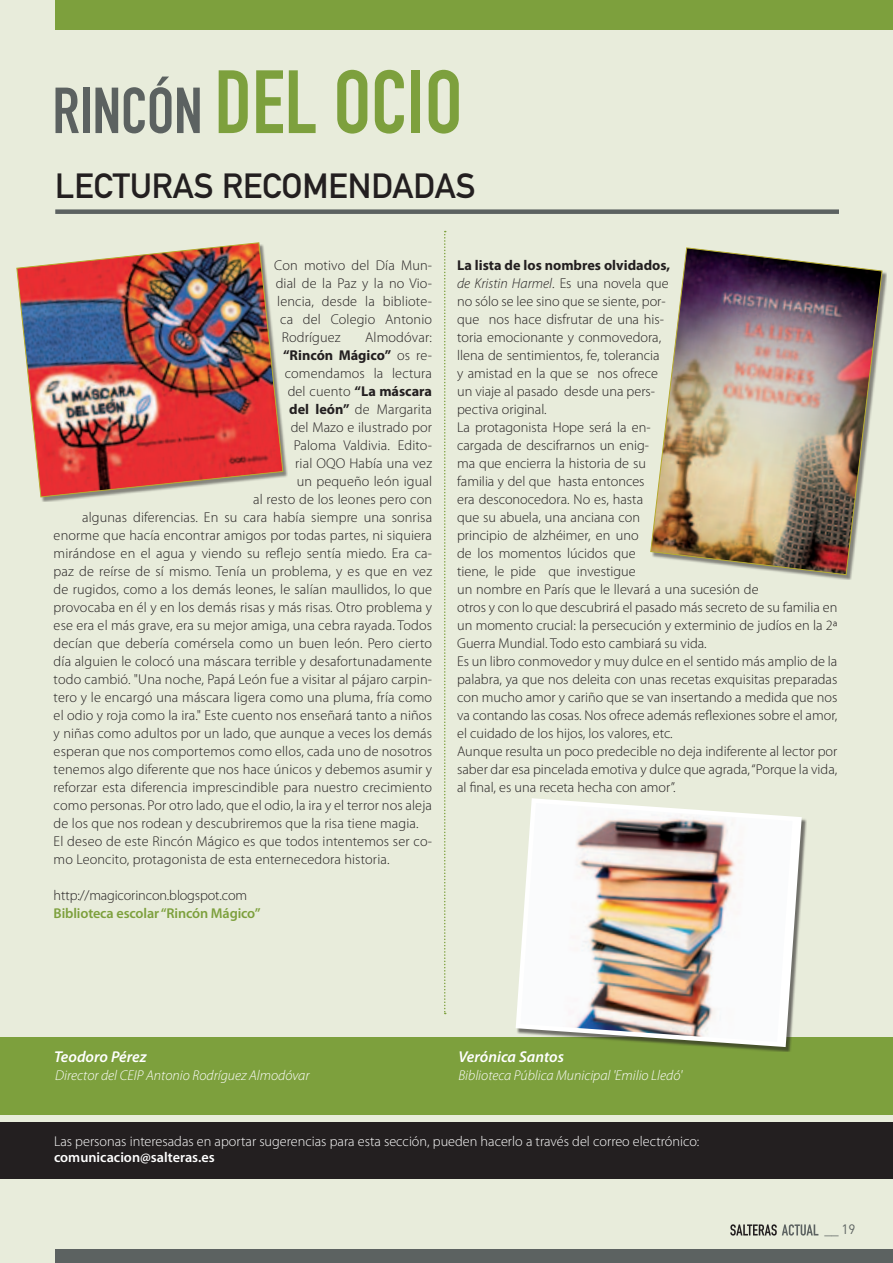
<style>
.page{position:relative;width:893px;height:1263px;background:#e8ecdb}
.page>*{position:absolute;margin:0;border:0;box-sizing:border-box;transform-origin:0 0}
.t1{font:88.05px "DIN Engschrift";color:#7da03d}
.t2{font:34.5px "DIN Mittelschrift";color:#231f20}
.t3{font:italic 600 15.75px "Myriad Pro";color:#fff}
.t4{font:300 14.25px/18px "Myriad Pro";letter-spacing:.01em;color:#231f20}
.t5{font:300 14.25px "Myriad Pro";color:#fff}
.t6{font:italic 300 14.25px "Myriad Pro";color:#fff}
.t7{font:700 14.25px "Myriad Pro";color:#231f20}
.t8{font:300 14.25px "Myriad Pro";letter-spacing:-.01em;color:#231f20}
.t9{font:600 14.25px "Myriad Pro";letter-spacing:-.01em;color:#7da03d}
.t10{font:600 14.25px "Myriad Pro";color:#fff}
.t11{font:13.5px "DIN";color:#5c6261}
.s1{font-size:63.9px;color:#5c6261}
.s2{font-weight:300}
.s3{font-weight:700}
.s4{font-style:italic}
</style>
<div class="page">
<div style="left:0;top:1037px;width:893px;height:78px;background:#7da03d"></div>
<div style="left:0;top:1122px;width:893px;height:56px;background:#231f20"></div>
<svg style="left:444px;top:231px;width:2px;height:783px"></svg>
<div style="left:55px;top:209px;width:784px;height:5px;background:#5c6261"></div>
<div style="left:651px;top:249px;width:236px;height:331px;background:#231f20;opacity:.5"></div>
<img style="left:650px;top:247px;width:233px;height:328px">
<div style="left:55px;top:0;width:838px;height:29px;background:#7da03d"></div>
<div style="left:55px;top:1249px;width:838px;height:14px;background:#5c6261"></div>
<svg style="left:730px;top:1224px;width:88px;height:11px"></svg>
<div style="left:517px;top:799px;width:290px;height:253px;background:#231f20;opacity:.6"></div>
<img style="left:516px;top:798px;width:288px;height:251px">
<div style="left:18px;top:243px;width:270px;height:259px;background:#231f20;opacity:.5"></div>
<img style="left:16px;top:242px;width:267px;height:255px">
<p class="t1" style="left:52px;top:51px;width:412px"><span class="s1">RINCÓN</span> DEL OCIO</p>
<p class="t2" style="left:55px;top:165px;width:422px">LECTURAS RECOMENDADAS</p>
<p class="t4" style="left:274px;top:256px;width:159px">Con motivo del Día Mun-</p>
<p class="t4" style="left:276px;top:274px;width:158px">dial de la Paz y la no Vio-</p>
<p class="t4" style="left:277px;top:292px;width:156px">lencia, desde la bibliote-</p>
<p class="t4" style="left:280px;top:310px;width:153px">ca del Colegio Antonio</p>
<p class="t4" style="left:282px;top:328px;width:60px">Rodríguez</p>
<p class="t4" style="left:365px;top:328px;width:69px">Almodóvar:</p>
<p class="t7" style="left:283px;top:346px;width:150px">“Rincón Mágico” <span class="s2">os re-</span></p>
<p class="t4" style="left:285px;top:364px;width:149px">comendamos la lectura</p>
<p class="t7" style="left:288px;top:382px;width:146px"><span class="s2">del cuento</span> “La máscara</p>
<p class="t4" style="left:289px;top:400px;width:144px"><span class="s3">del león”</span> de Margarita</p>
<p class="t4" style="left:291px;top:418px;width:143px">del Mazo e ilustrado por</p>
<p class="t4" style="left:294px;top:436px;width:140px">Paloma Valdivia. Edito-</p>
<p class="t4" style="left:295px;top:454px;width:138px">rial OQO Había una vez</p>
<p class="t4" style="left:297px;top:472px;width:137px">un pequeño león igual</p>
<p class="t4" style="left:253px;top:490px;width:180px">al resto de los leones pero con</p>
<p class="t4" style="left:82px;top:508px;width:351px">algunas diferencias. En su cara había siempre una sonrisa</p>
<p class="t4" style="left:54px;top:526px;width:380px">enorme que hacía encontrar amigos por todas partes, ni siquiera</p>
<p class="t4" style="left:54px;top:544px;width:380px">mirándose en el agua y viendo su reflejo sentía miedo. Era ca-</p>
<p class="t4" style="left:54px;top:562px;width:380px">paz de reírse de sí mismo. Tenía un problema, y es que en vez</p>
<p class="t4" style="left:54px;top:580px;width:380px">de rugidos, como a los demás leones, le salían maullidos, lo que</p>
<p class="t4" style="left:54px;top:598px;width:380px">provocaba en él y en los demás risas y más risas. Otro problema y</p>
<p class="t4" style="left:54px;top:616px;width:380px">ese era el más grave, era su mejor amiga, una cebra rayada. Todos</p>
<p class="t4" style="left:54px;top:634px;width:380px">decían que debería comérsela como un buen león. Pero cierto</p>
<p class="t4" style="left:54px;top:652px;width:380px">día alguien le colocó una máscara terrible y desafortunadamente</p>
<p class="t4" style="left:54px;top:670px;width:380px">todo cambió. "Una noche, Papá León fue a visitar al pájaro carpin-</p>
<p class="t4" style="left:54px;top:688px;width:380px">tero y le encargó una máscara ligera como una pluma, fría como</p>
<p class="t4" style="left:54px;top:706px;width:380px">el odio y roja como la ira." Este cuento nos enseñará tanto a niños</p>
<p class="t4" style="left:54px;top:724px;width:380px">y niñas como adultos por un lado, que aunque a veces los demás</p>
<p class="t4" style="left:54px;top:742px;width:380px">esperan que nos comportemos como ellos, cada uno de nosotros</p>
<p class="t4" style="left:54px;top:760px;width:380px">tenemos algo diferente que nos hace únicos y debemos asumir y</p>
<p class="t4" style="left:54px;top:778px;width:380px">reforzar esta diferencia imprescindible para nuestro crecimiento</p>
<p class="t4" style="left:54px;top:796px;width:380px">como personas. Por otro lado, que el odio, la ira y el terror nos aleja</p>
<p class="t4" style="left:54px;top:814px;width:366px">de los que nos rodean y descubriremos que la risa tiene magia.</p>
<p class="t4" style="left:54px;top:832px;width:380px">El deseo de este Rincón Mágico es que todos intentemos ser co&shy;mo Leoncito, protagonista de esta enternecedora historia.</p>
<p class="t8" style="left:54px;top:887px;width:195px">http://magicorincon.blogspot.com</p>
<p class="t9" style="left:54px;top:904px;width:208px">Biblioteca escolar “Rincón Mágico”</p>
<p class="t4" style="left:457px;top:256px;width:215px"><span class="s3">La lista de los nombres olvidados, </span><span class="s4">de Kristin Harmel</span>. Es una novela que no sólo se lee sino que se siente, por&shy;que nos hace disfrutar de una his&shy;toria emocionante y conmovedora, llena de sentimientos, fe, tolerancia<br>y amistad en la que se nos ofrece un viaje al pasado desde una pers&shy;pectiva original.</p>
<p class="t4" style="left:457px;top:418px;width:382px">La protagonista Hope será la en-<br>cargada de descifrarnos un enig-<br>ma que encierra la historia de su<br>familia y del que hasta entonces<br>era desconocedora. No es, hasta<br>que su abuela, una anciana con<br>principio de alzhéimer, en uno<br>de los momentos lúcidos que<br>tiene, le pide que investigue<br>un nombre en París que le llevará a una sucesión de<br>otros y con lo que descubrirá el pasado más secreto de su familia en un momento crucial: la persecución y exterminio de judíos en la 2ª Guerra Mundial. Todo esto cambiará su vida.</p>
<p class="t4" style="left:457px;top:652px;width:382px;text-align:justify">Es un libro conmovedor y muy dulce en el sentido más amplio de la palabra, ya que nos deleita con unas recetas exquisitas preparadas con mucho amor y cariño que se van insertando a medida que nos va contando las cosas. Nos ofrece además reflexiones sobre el amor, el cuidado de los hijos, los valores, etc.</p>
<p class="t4" style="left:457px;top:742px;width:382px;text-align:justify">Aunque resulta un poco predecible no deja indiferente al lector por saber dar esa pincelada emotiva y dulce que agrada, “Porque la vida, al final, es una receta hecha con amor”.</p>
<p class="t3" style="left:54px;top:1047px;width:94px">Teodoro Pérez</p>
<p class="t3" style="left:458px;top:1047px;width:107px">Verónica Santos</p>
<p class="t6" style="left:55px;top:1068px;width:256px">Director del CEIP Antonio Rodríguez Almodóvar</p>
<p class="t6" style="left:458px;top:1068px;width:225px">Biblioteca Pública Municipal 'Emilio Lledó'</p>
<p class="t5" style="left:54px;top:1133px;width:647px">Las personas interesadas en aportar sugerencias para esta sección, pueden hacerlo a través del correo electrónico:</p>
<p class="t10" style="left:54px;top:1148px;width:162px">comunicacion@salteras.es</p>
<p class="t11" style="left:824px;top:1220px;width:32px">__ 19</p>
</div>
